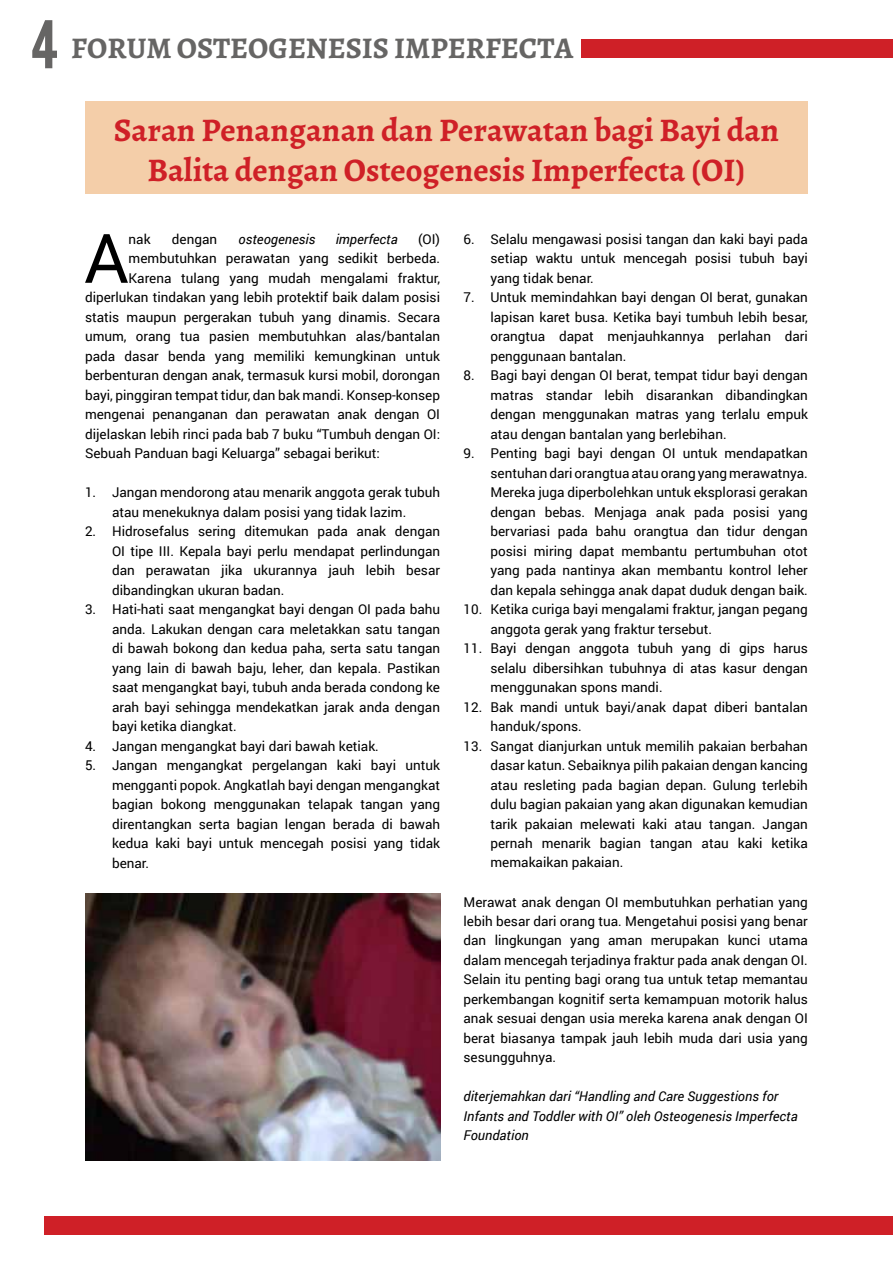
<style>
.page{position:relative;width:893px;height:1263px;background:#fff}
.page>*{position:absolute;margin:0;border:0;box-sizing:border-box;transform-origin:0 0}
.t1{font:68.4px "Roboto";color:#000}
.t2{font:700 33px/39.6px "Alegreya";color:#cf2027;text-align:center}
.t3{font:700 30px "Alegreya";color:#666564}
.t4{font:13.5px/19.5px "Roboto";color:#000;text-align:justify}
.t5{font:italic 13.5px/19.5px "Roboto";color:#000}
.s1{font-family:"Bebas";font-weight:400;font-size:54px}
</style>
<div class="page">
<div style="left:581px;top:39px;width:312px;height:18px;background:#cf2027"></div>
<div style="left:85px;top:101px;width:723px;height:92px;background:#f4cea9"></div>
<img style="left:85px;top:893px;width:355px;height:268px">
<div style="left:45px;top:1216px;width:848px;height:19px;background:#cf2027"></div>
<h3 class="t3" style="left:30px;top:29px;width:545px"><span class="s1">4</span> FORUM OSTEOGENESIS IMPERFECTA</h3>
<h2 class="t2" style="left:114px;top:111px;width:667px">Saran Penanganan dan Perawatan bagi Bayi dan<br>Balita dengan Osteogenesis Imperfecta (OI)</h2>
<h1 class="t1" style="left:84px;top:210px;width:46px">A</h1>
<p class="t4" style="left:129px;top:229px;width:24px">nak</p>
<p class="t4" style="left:172px;top:229px;width:47px">dengan</p>
<p class="t5" style="left:239px;top:229px;width:78px">osteogenesis</p>
<p class="t5" style="left:336px;top:229px;width:64px">imperfecta</p>
<p class="t4" style="left:418px;top:229px;width:24px">(OI)</p>
<p class="t4" style="left:129px;top:248px;width:313px">membutuhkan perawatan yang sedikit berbeda.</p>
<p class="t4" style="left:129px;top:268px;width:313px">Karena tulang yang mudah mengalami fraktur,</p>
<p class="t4" style="left:85px;top:287px;width:357px">diperlukan tindakan yang lebih protektif baik dalam posisi</p>
<p class="t4" style="left:85px;top:307px;width:357px">statis maupun pergerakan tubuh yang dinamis. Secara</p>
<p class="t4" style="left:85px;top:326px;width:357px">umum, orang tua pasien membutuhkan alas/bantalan</p>
<p class="t4" style="left:85px;top:346px;width:357px">pada dasar benda yang memiliki kemungkinan untuk</p>
<p class="t4" style="left:85px;top:365px;width:357px">berbenturan dengan anak, termasuk kursi mobil, dorongan</p>
<p class="t4" style="left:85px;top:385px;width:357px">bayi, pinggiran tempat tidur, dan bak mandi. Konsep-konsep</p>
<p class="t4" style="left:85px;top:404px;width:357px">mengenai penanganan dan perawatan anak dengan OI</p>
<p class="t4" style="left:85px;top:424px;width:357px">dijelaskan lebih rinci pada bab 7 buku “Tumbuh dengan OI:</p>
<p class="t4" style="left:85px;top:443px;width:296px">Sebuah Panduan bagi Keluarga” sebagai berikut:</p>
<p class="t4" style="left:85px;top:482px;width:357px;text-align:center">1. Jangan mendorong atau menarik anggota gerak tubuh atau menekuknya dalam posisi yang tidak lazim.</p>
<p class="t4" style="left:112px;top:521px;width:330px;text-indent:-27px">2. Hidrosefalus sering ditemukan pada anak dengan OI tipe III. Kepala bayi perlu mendapat perlindungan dan perawatan jika ukurannya jauh lebih besar dibandingkan ukuran badan.</p>
<p class="t4" style="left:112px;top:599px;width:330px;text-indent:-27px">3. Hati-hati saat mengangkat bayi dengan OI pada bahu anda. Lakukan dengan cara meletakkan satu tangan di bawah bokong dan kedua paha, serta satu tangan yang lain di bawah baju, leher, dan kepala. Pastikan saat mengangkat bayi, tubuh anda berada condong ke arah bayi sehingga mendekatkan jarak anda dengan bayi ketika diangkat.</p>
<p class="t4" style="left:85px;top:736px;width:295px">4. Jangan mengangkat bayi dari bawah ketiak.</p>
<p class="t4" style="left:112px;top:755px;width:330px;text-indent:-27px">5. Jangan mengangkat pergelangan kaki bayi untuk mengganti popok. Angkatlah bayi dengan mengangkat bagian bokong menggunakan telapak tangan yang direntangkan serta bagian lengan berada di bawah kedua kaki bayi untuk mencegah posisi yang tidak benar.</p>
<p class="t4" style="left:490px;top:229px;width:319px;text-indent:-27px">6. Selalu mengawasi posisi tangan dan kaki bayi pada setiap waktu untuk mencegah posisi tubuh bayi yang tidak benar.</p>
<p class="t4" style="left:490px;top:287px;width:319px;text-indent:-27px">7. Untuk memindahkan bayi dengan OI berat, gunakan lapisan karet busa. Ketika bayi tumbuh lebih besar, orangtua dapat menjauhkannya perlahan dari penggunaan bantalan.</p>
<p class="t4" style="left:490px;top:365px;width:319px;text-indent:-27px">8. Bagi bayi dengan OI berat, tempat tidur bayi dengan matras standar lebih disarankan dibandingkan dengan menggunakan matras yang terlalu empuk atau dengan bantalan yang berlebihan.</p>
<p class="t4" style="left:490px;top:443px;width:319px;text-indent:-27px">9. Penting bagi bayi dengan OI untuk mendapatkan sentuhan dari orangtua atau orang yang merawatnya.<br>Mereka juga diperbolehkan untuk eksplorasi gerakan dengan bebas. Menjaga anak pada posisi yang bervariasi pada bahu orangtua dan tidur dengan posisi miring dapat membantu pertumbuhan otot yang pada nantinya akan membantu kontrol leher dan kepala sehingga anak dapat duduk dengan baik.</p>
<p class="t4" style="left:490px;top:599px;width:319px;text-indent:-27px">10. Ketika curiga bayi mengalami fraktur, jangan pegang anggota gerak yang fraktur tersebut.</p>
<p class="t4" style="left:490px;top:638px;width:319px;text-indent:-27px">11. Bayi dengan anggota tubuh yang di gips harus selalu dibersihkan tubuhnya di atas kasur dengan menggunakan spons mandi.</p>
<p class="t4" style="left:490px;top:696px;width:319px;text-indent:-27px">12. Bak mandi untuk bayi/anak dapat diberi bantalan handuk/spons.</p>
<p class="t4" style="left:490px;top:735px;width:319px;text-indent:-27px">13. Sangat dianjurkan untuk memilih pakaian berbahan dasar katun. Sebaiknya pilih pakaian dengan kancing atau resleting pada bagian depan. Gulung terlebih dulu bagian pakaian yang akan digunakan kemudian tarik pakaian melewati kaki atau tangan. Jangan pernah menarik bagian tangan atau kaki ketika memakaikan pakaian.</p>
<p class="t4" style="left:463px;top:891px;width:346px">Merawat anak dengan OI membutuhkan perhatian yang lebih besar dari orang tua. Mengetahui posisi yang benar dan lingkungan yang aman merupakan kunci utama dalam mencegah terjadinya fraktur pada anak dengan OI.<br>Selain itu penting bagi orang tua untuk tetap memantau perkembangan kognitif serta kemampuan motorik halus anak sesuai dengan usia mereka karena anak dengan OI berat biasanya tampak jauh lebih muda dari usia yang sesungguhnya.</p>
<p class="t5" style="left:463px;top:1086px;width:336px">diterjemahkan dari “Handling and Care Suggestions for<br>Infants and Toddler with OI” oleh Osteogenesis Imperfecta<br>Foundation</p>
</div>
